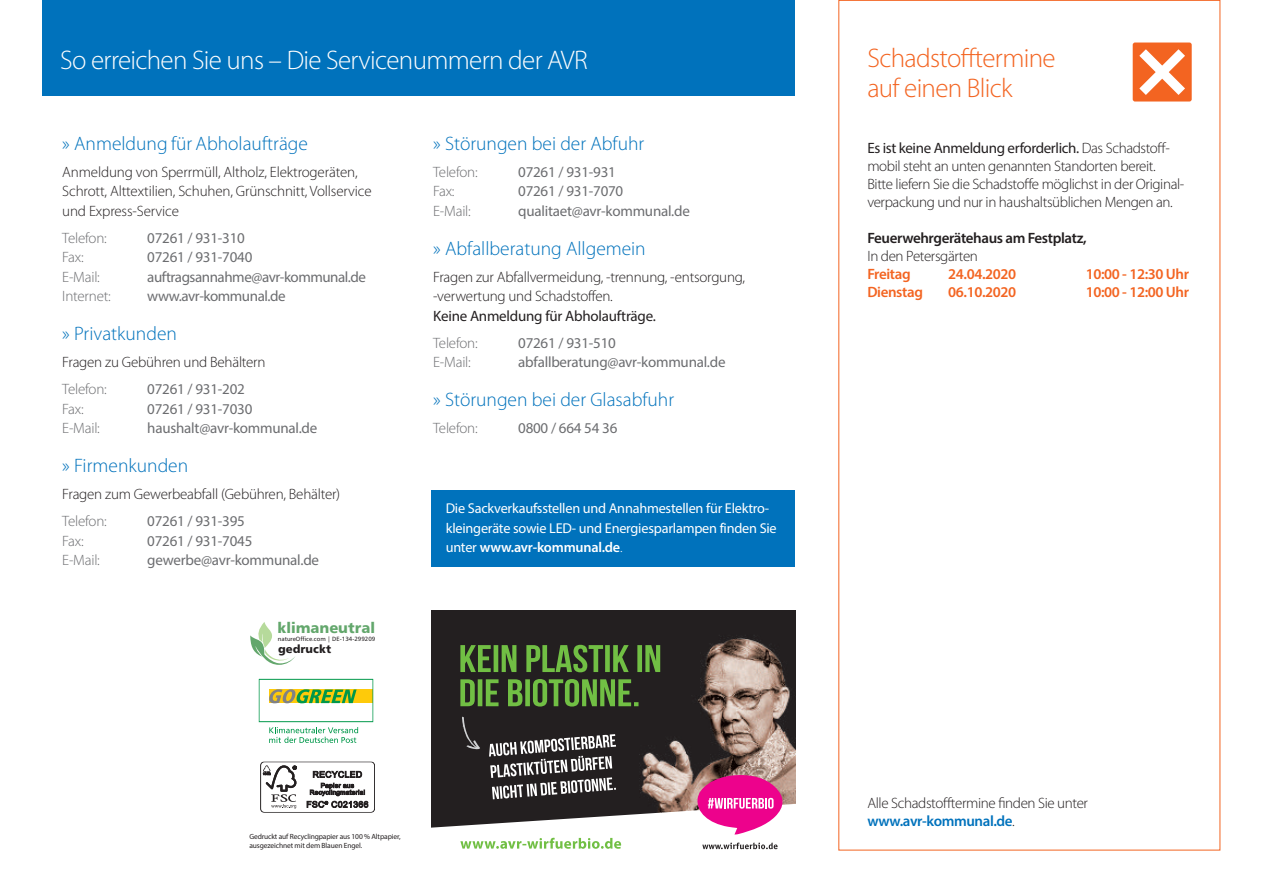
<style>
.page{position:relative;width:1263px;height:893px;background:#fff}
.page>*{position:absolute;margin:0;border:0;box-sizing:border-box;transform-origin:0 0}
.t1{font:300 27px "Myriad Pro";letter-spacing:-.025em;color:#fff}
.t2{font:300 27px/30px "Myriad Pro";letter-spacing:-.025em;color:#f36421}
.t3{font:300 19.5px "Myriad Pro";color:#0072bc}
.t4{font:300 15px/18px "Myriad Pro";letter-spacing:-.015em;color:#231f20}
.t5{font:15px "Myriad Pro";letter-spacing:-.015em;color:#6c6d70}
.t6{font:300 15px "Myriad Pro";letter-spacing:-.015em;color:#6c6d70}
.t7{font:600 15px "Myriad Pro";letter-spacing:-.025em;color:#f36421}
.t8{font:15px "Myriad Pro";letter-spacing:-.015em;color:#231f20}
.t9{font:600 15px "Myriad Pro";letter-spacing:-.025em;color:#231f20}
.t10{font:14.85px "Humanist 777 BT Black B";color:#63a76c}
.t11{font:14.25px/19.5px "Myriad Pro";letter-spacing:-.015em;color:#fff}
.t12{font:11.4px "Humanist 777 BT Black B";color:#231f20}
.t13{font:7.5px/9px "Myriad Pro";letter-spacing:-.015em;color:#231f20}
.t14{font:6.15px "Humanist 777 BT Roman B";color:#231f20}
.s1{font-weight:600}
.s2{font-weight:300}
.s3{font-weight:400}
.s4{font-weight:600;color:#0072bc}
</style>
<div class="page">
<div style="left:42px;top:0;width:753px;height:95px;background:#0072bc"></div>
<svg style="left:1133px;top:43px;width:59px;height:59px"></svg>
<div style="left:260px;top:761px;width:115px;height:52px;border:1px solid #231f20;border-radius:4px"></div>
<svg style="left:263px;top:765px;width:34px;height:43px"></svg>
<svg style="left:307px;top:771px;width:61px;height:37px"></svg>
<svg style="left:250px;top:622px;width:45px;height:43px"></svg>
<div style="left:258px;top:677px;width:115px;height:68px;background:linear-gradient(to right,#feffff,#fff);border-radius:3px"></div>
<svg style="left:258px;top:679px;width:115px;height:64px"></svg>
<div style="left:432px;top:610px;width:363px;height:251px;background:#231f20"></div>
<img style="left:613px;top:637px;width:177px;height:80px">
<svg style="left:460px;top:679px;width:178px;height:27px"></svg>
<svg style="left:460px;top:645px;width:200px;height:27px"></svg>
<svg style="left:432px;top:717px;width:363px;height:144px"></svg>
<div style="left:432px;top:490px;width:363px;height:77px;background:#0072bc"></div>
<h1 class="t1" style="left:60px;top:50px;width:529px">So erreichen Sie uns – Die Servicenummern der AVR</h1>
<h2 class="t3" style="left:62px;top:136px;width:247px">» Anmeldung für Abholaufträge</h2>
<p class="t4" style="left:62px;top:163px;width:311px;line-height:19.5px">Anmeldung von Sperrmüll, Altholz, Elektrogeräten,<br>Schrott, Alttextilien, Schuhen, Grünschnitt, Vollservice und Express-Service</p>
<p class="t6" style="left:62px;top:232px;width:46px">Telefon:</p>
<p class="t5" style="left:147px;top:232px;width:99px">07261 / 931-310</p>
<p class="t6" style="left:62px;top:252px;width:23px">Fax:</p>
<p class="t5" style="left:147px;top:252px;width:107px">07261 / 931-7040</p>
<p class="t6" style="left:62px;top:271px;width:39px">E-Mail:</p>
<p class="t5" style="left:147px;top:271px;width:220px">auftragsannahme@avr-kommunal.de</p>
<p class="t6" style="left:62px;top:291px;width:50px">Internet:</p>
<p class="t5" style="left:147px;top:291px;width:140px">www.avr-kommunal.de</p>
<h2 class="t3" style="left:62px;top:327px;width:116px">» Privatkunden</h2>
<p class="t4" style="left:62px;top:355px;width:205px">Fragen zu Gebühren und Behältern</p>
<p class="t6" style="left:62px;top:384px;width:46px">Telefon:</p>
<p class="t5" style="left:147px;top:384px;width:99px">07261 / 931-202</p>
<p class="t6" style="left:62px;top:403px;width:23px">Fax:</p>
<p class="t5" style="left:147px;top:403px;width:107px">07261 / 931-7030</p>
<p class="t6" style="left:62px;top:423px;width:39px">E-Mail:</p>
<p class="t5" style="left:147px;top:423px;width:172px">haushalt@avr-kommunal.de</p>
<h2 class="t3" style="left:62px;top:459px;width:127px">» Firmenkunden</h2>
<p class="t4" style="left:62px;top:487px;width:279px">Fragen zum Gewerbeabfall (Gebühren, Behälter)</p>
<p class="t6" style="left:62px;top:516px;width:46px">Telefon:</p>
<p class="t5" style="left:147px;top:516px;width:99px">07261 / 931-395</p>
<p class="t6" style="left:62px;top:535px;width:23px">Fax:</p>
<p class="t5" style="left:147px;top:535px;width:107px">07261 / 931-7045</p>
<p class="t6" style="left:62px;top:555px;width:39px">E-Mail:</p>
<p class="t5" style="left:147px;top:555px;width:173px">gewerbe@avr-kommunal.de</p>
<p class="t10" style="left:277px;top:619px;width:99px">klimaneutral</p>
<p class="t14" style="left:278px;top:635px;width:99px">natureOffice.com | DE-134-299209</p>
<p class="t12" style="left:278px;top:642px;width:54px">gedruckt</p>
<h2 class="t3" style="left:433px;top:136px;width:213px">» Störungen bei der Abfuhr</h2>
<p class="t6" style="left:433px;top:166px;width:46px">Telefon:</p>
<p class="t5" style="left:518px;top:166px;width:99px">07261 / 931-931</p>
<p class="t6" style="left:433px;top:186px;width:23px">Fax:</p>
<p class="t5" style="left:518px;top:186px;width:107px">07261 / 931-7070</p>
<p class="t6" style="left:433px;top:205px;width:39px">E-Mail:</p>
<p class="t5" style="left:518px;top:205px;width:173px">qualitaet@avr-kommunal.de</p>
<h2 class="t3" style="left:433px;top:241px;width:214px">» Abfallberatung Allgemein</h2>
<p class="t4" style="left:433px;top:268px;width:313px;line-height:19.5px">Fragen zur Abfallvermeidung, -trennung, -entsorgung, -verwertung und Schadstoffen.</p>
<p class="t8" style="left:433px;top:310px;width:224px">Keine Anmeldung für Abholaufträge.</p>
<p class="t6" style="left:433px;top:337px;width:46px">Telefon:</p>
<p class="t5" style="left:518px;top:337px;width:99px">07261 / 931-510</p>
<p class="t6" style="left:433px;top:357px;width:39px">E-Mail:</p>
<p class="t5" style="left:518px;top:357px;width:209px">abfallberatung@avr-kommunal.de</p>
<h2 class="t3" style="left:433px;top:393px;width:242px">» Störungen bei der Glasabfuhr</h2>
<p class="t6" style="left:433px;top:423px;width:46px">Telefon:</p>
<p class="t5" style="left:518px;top:423px;width:101px">0800 / 664 54 36</p>
<p class="t11" style="left:446px;top:500px;width:333px">Die Sackverkaufsstellen und Annahmestellen für Elektro&shy;kleingeräte sowie LED- und Energiesparlampen finden Sie unter <span class="s1">www.avr-kommunal.de</span><span class="s2">.</span></p>
<p class="t13" style="left:249px;top:832px;width:153px">Gedruckt auf Recyclingpapier aus 100 % Altpapier, ausgezeichnet mit dem Blauen Engel.</p>
<h1 class="t2" style="left:867px;top:45px;width:190px">Schadstofftermine auf einen Blick</h1>
<p class="t4" style="left:867px;top:140px;width:318px"><span class="s3">Es ist keine Anmeldung erforderlich.</span> Das Schadstoff&shy;mobil steht an unten genannten Standorten bereit.<br>Bitte liefern Sie die Schadstoffe möglichst in der Original&shy;verpackung und nur in haushaltsüblichen Mengen an.</p>
<p class="t9" style="left:867px;top:232px;width:221px">Feuerwehrgerätehaus am Festplatz,</p>
<p class="t4" style="left:867px;top:248px;width:112px">In den Petersgärten</p>
<p class="t7" style="left:867px;top:268px;width:45px">Freitag</p>
<p class="t7" style="left:948px;top:268px;width:70px">24.04.2020</p>
<p class="t7" style="left:1086px;top:268px;width:105px">10:00 - 12:30 Uhr</p>
<p class="t7" style="left:867px;top:286px;width:57px">Dienstag</p>
<p class="t7" style="left:948px;top:286px;width:70px">06.10.2020</p>
<p class="t7" style="left:1086px;top:286px;width:105px">10:00 - 12:00 Uhr</p>
<p class="t4" style="left:867px;top:795px;width:222px">Alle Schadstofftermine finden Sie unter <span class="s4">www.avr-kommunal.de</span>.</p>
</div>
